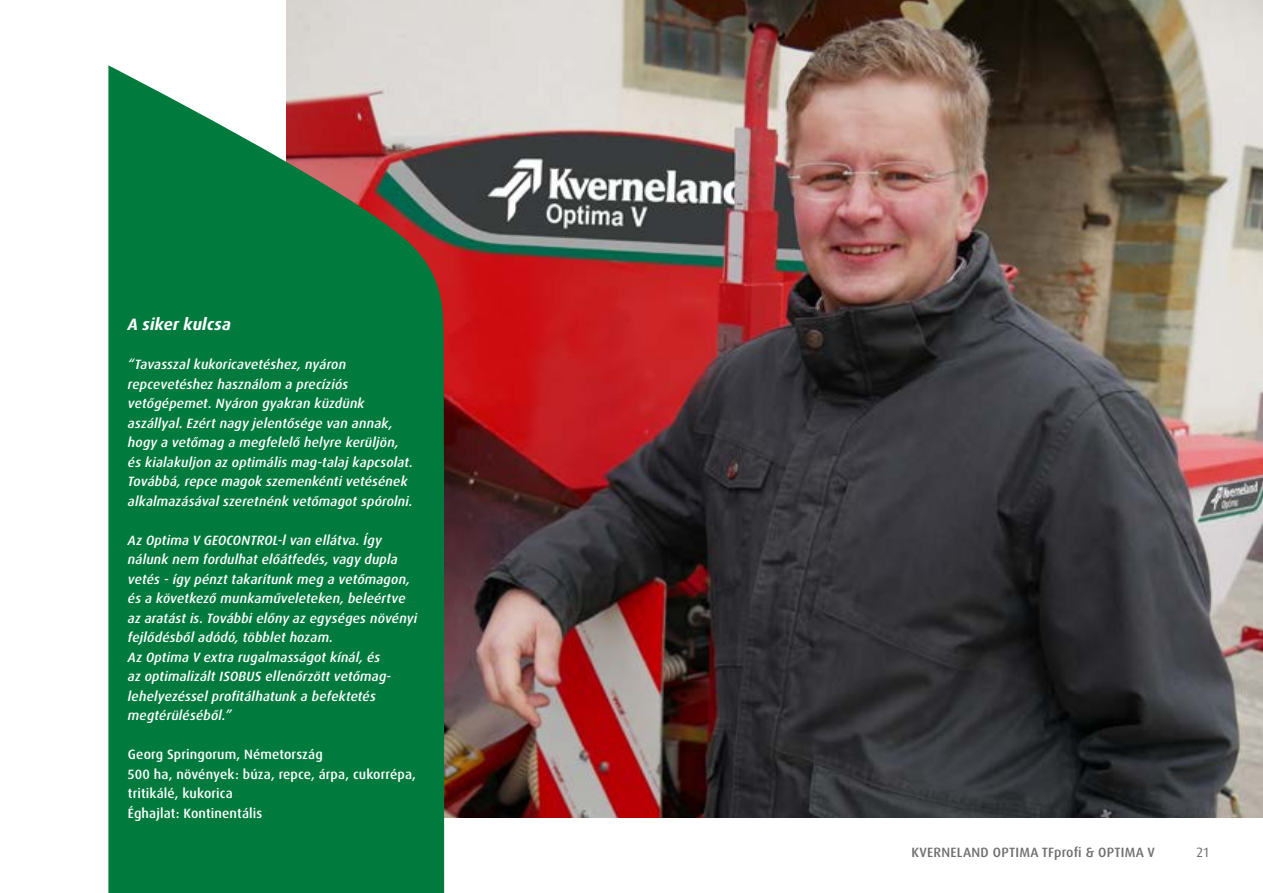
<style>
.page{position:relative;width:1263px;height:893px;background:#fff}
.page>*{position:absolute;margin:0;border:0;box-sizing:border-box;transform-origin:0 0}
.t1{font:italic 700 16.5px "Dax Pro";letter-spacing:.01em;color:#fff}
.t2{font:italic 500 13.5px/19.5px "Dax Pro";letter-spacing:.01em;color:#fff}
.t3{font:500 13.5px/19.5px "Dax Pro";letter-spacing:.01em;color:#fff}
.t4{font:500 13.5px "Dax Pro";letter-spacing:.02em;color:#706f6f}
.t5{font:13.5px "Dax Pro";color:#706f6f}
</style>
<div class="page">
<img style="left:286px;top:0;width:977px;height:818px">
<svg style="left:108px;top:65px;width:339px;height:828px;fill:#007b3d"></svg>
<p class="t1" style="left:128px;top:314px;width:104px">A siker kulcsa</p>
<p class="t2" style="left:128px;top:355px;width:287px">“Tavasszal kukoricavetéshez, nyáron repcevetéshez használom a precíziós vetőgépemet. Nyáron gyakran küzdünk aszállyal. Ezért nagy jelentősége van annak, hogy a vetőmag a megfelelő helyre kerüljön, és kialakuljon az optimális mag-talaj kapcsolat.<br>Továbbá, repce magok szemenkénti vetésének alkalmazásával szeretnénk vetőmagot spórolni.</p>
<p class="t2" style="left:128px;top:530px;width:291px">Az Optima V GEOCONTROL-l van ellátva. Így nálunk nem fordulhat előátfedés, vagy dupla vetés - így pénzt takarítunk meg a vetőmagon, és a következő munkaműveleteken, beleértve az aratást is. További előny az egységes növényi fejlődésből adódó, többlet hozam.<br>Az Optima V extra rugalmasságot kínál, és<br>az optimalizált ISOBUS ellenőrzött vetőmag&shy;lehelyezéssel profitálhatunk a befektetés megtérüléséből.”</p>
<p class="t3" style="left:128px;top:745px;width:289px">Georg Springorum, Németország<br>500 ha, növények: búza, repce, árpa, cukorrépa, tritikálé, kukorica<br>Éghajlat: Kontinentális</p>
<p class="t4" style="left:911px;top:843px;width:245px">KVERNELAND OPTIMA TFprofi &amp; OPTIMA V</p>
<p class="t5" style="left:1196px;top:843px;width:14px">21</p>
</div>
